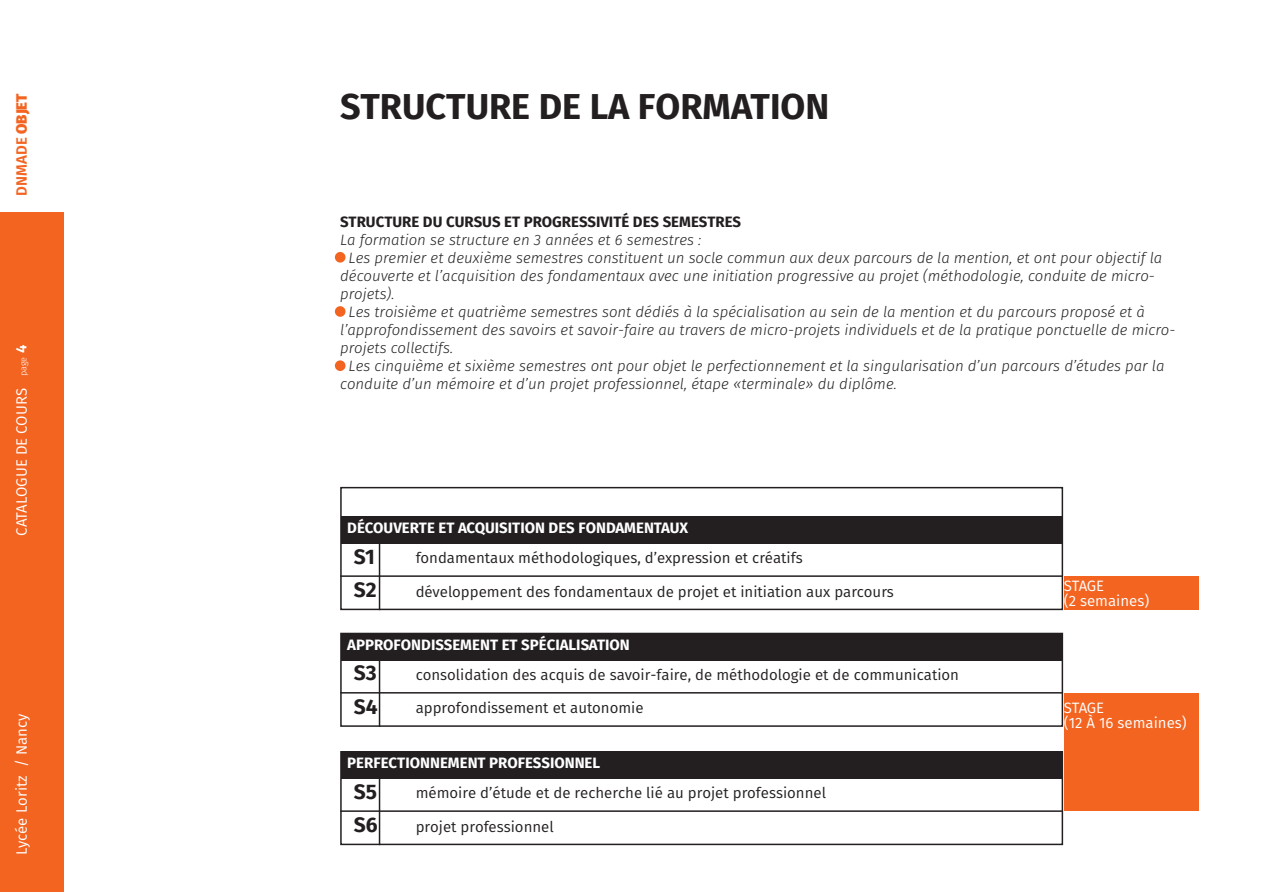
<style>
.page{position:relative;width:1263px;height:893px;background:#fff}
.page>*{position:absolute;margin:0;border:0;box-sizing:border-box;transform-origin:0 0}
.t1{font:700 36px "Fira Sans";color:#231f20}
.t2{font:700 21px "Fira Sans";color:#231f20}
.t3{font:italic 300 15px/18px "Fira Sans";color:#231f20}
.t4{font:15px "Fira Sans";color:#231f20}
.t5{font:700 15px "Fira Sans";color:#fff}
.t6{font:15px "Fira Sans";color:#fff}
.t7{font:700 15px "Fira Sans";color:#231f20}
.t8{font:600 15px "Fira Sans";color:#f36421}
.t9{font:300 9px "Fira Sans";color:#fff}
.s1{font-weight:800}
.s2{font-weight:600;font-size:15px}
</style>
<div class="page">
<div style="left:0;top:213px;width:64px;height:679px;background:#f36421"></div>
<div style="left:335px;top:306px;width:10px;height:11px;background:#f36421;border-radius:50%"></div>
<div style="left:335px;top:252px;width:10px;height:11px;background:#f36421;border-radius:50%"></div>
<div style="left:335px;top:360px;width:10px;height:11px;background:#f36421;border-radius:50%"></div>
<div style="left:340px;top:487px;width:723px;height:123px;border:2px solid #231f20"></div>
<div style="left:340px;top:633px;width:723px;height:94px;border:2px solid #231f20"></div>
<div style="left:340px;top:751px;width:723px;height:94px;border:2px solid #231f20"></div>
<div style="left:341px;top:516px;width:721px;height:28px;background:#231f20"></div>
<div style="left:341px;top:633px;width:721px;height:27px;background:#231f20"></div>
<div style="left:341px;top:751px;width:721px;height:28px;background:#231f20"></div>
<hr style="left:340px;top:575px;width:722px;height:2px;background:#231f20">
<hr style="left:340px;top:692px;width:722px;height:2px;background:#231f20">
<hr style="left:340px;top:810px;width:722px;height:2px;background:#231f20">
<hr style="left:379px;top:544px;width:1px;height:66px;background:#231f20">
<hr style="left:379px;top:661px;width:1px;height:66px;background:#231f20">
<hr style="left:379px;top:779px;width:1px;height:66px;background:#231f20">
<div style="left:1064px;top:576px;width:134px;height:33px;background:#f36421"></div>
<div style="left:1064px;top:693px;width:134px;height:117px;background:#f36421"></div>
<p class="t8" style="left:9px;top:196px;width:104px;rotate:-90deg">DNMADE <span class="s1">OBJET</span></p>
<p class="t9" style="left:17px;top:376px;width:33px;rotate:-90deg">page <span class="s2">4</span></p>
<p class="t6" style="left:10px;top:536px;width:149px;rotate:-90deg">CATALOGUE DE COURS</p>
<p class="t6" style="left:10px;top:855px;width:142px;rotate:-90deg">Lycée Loritz / Nancy</p>
<p class="t1" style="left:340px;top:76px;width:491px">STRUCTURE DE LA FORMATION</p>
<p class="t7" style="left:340px;top:209px;width:402px">STRUCTURE DU CURSUS ET PROGRESSIVITÉ DES SEMESTRES</p>
<p class="t3" style="left:340px;top:230px;width:363px">La formation se structure en 3 années et 6 semestres :</p>
<p class="t3" style="left:340px;top:248px;width:823px">• Les premier et deuxième semestres constituent un socle commun aux deux parcours de la mention, et ont pour objectif la découverte et l’acquisition des fondamentaux avec une initiation progressive au projet (méthodologie, conduite de micro&shy;projets).</p>
<p class="t3" style="left:340px;top:302px;width:837px">• Les troisième et quatrième semestres sont dédiés à la spécialisation au sein de la mention et du parcours proposé et à l’approfondissement des savoirs et savoir-faire au travers de micro-projets individuels et de la pratique ponctuelle de micro&shy;projets collectifs.</p>
<p class="t3" style="left:340px;top:356px;width:826px">• Les cinquième et sixième semestres ont pour objet le perfectionnement et la singularisation d’un parcours d’études par la conduite d’un mémoire et d’un projet professionnel, étape «terminale» du diplôme.</p>
<p class="t5" style="left:347px;top:515px;width:342px">DÉCOUVERTE ET ACQUISITION DES FONDAMENTAUX</p>
<p class="t2" style="left:354px;top:539px;width:23px">S1</p>
<p class="t2" style="left:354px;top:572px;width:24px">S2</p>
<p class="t4" style="left:416px;top:547px;width:389px">fondamentaux méthodologiques, d’expression et créatifs</p>
<p class="t4" style="left:416px;top:580px;width:480px">développement des fondamentaux de projet et initiation aux parcours</p>
<p class="t5" style="left:347px;top:632px;width:284px">APPROFONDISSEMENT ET SPÉCIALISATION</p>
<p class="t2" style="left:354px;top:655px;width:24px">S3</p>
<p class="t2" style="left:354px;top:688px;width:25px">S4</p>
<p class="t4" style="left:416px;top:664px;width:545px">consolidation des acquis de savoir-faire, de méthodologie et de communication</p>
<p class="t4" style="left:416px;top:697px;width:229px">approfondissement et autonomie</p>
<p class="t5" style="left:347px;top:750px;width:254px">PERFECTIONNEMENT PROFESSIONNEL</p>
<p class="t2" style="left:354px;top:773px;width:25px">S5</p>
<p class="t2" style="left:354px;top:807px;width:25px">S6</p>
<p class="t4" style="left:416px;top:782px;width:412px">mémoire d’étude et de recherche lié au projet professionnel</p>
<p class="t4" style="left:416px;top:815px;width:140px">projet professionnel</p>
<p class="t6" style="left:1064px;top:574px;width:42px">STAGE</p>
<p class="t6" style="left:1064px;top:589px;width:87px">(2 semaines)</p>
<p class="t6" style="left:1064px;top:697px;width:42px">STAGE</p>
<p class="t6" style="left:1064px;top:712px;width:124px">(12 À 16 semaines)</p>
</div>
